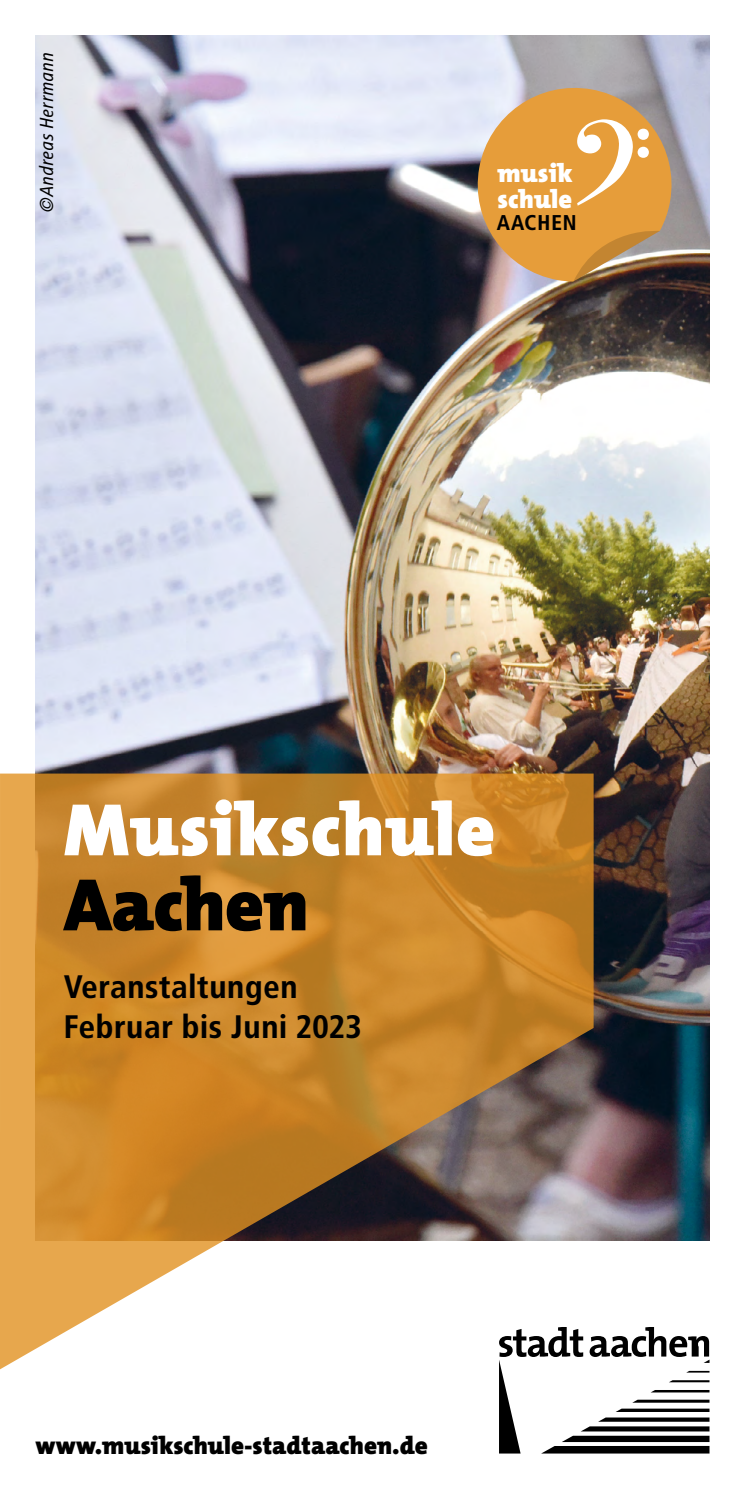
<style>
.page{position:relative;width:745px;height:1489px;background:#fff}
.page>*{position:absolute;margin:0;border:0;box-sizing:border-box;transform-origin:0 0}
.Titel_weiss{font:900 75px "The Mix";letter-spacing:.01em;color:#fff}
.Titel_schwarz{font:900 75px "The Mix";letter-spacing:-.01em;color:#000}
.Untertitel_schwarz{font:700 32.5px/40px "Transit";color:#000}
.t1{font:900 26px "The Mix";letter-spacing:.005em;color:#fff}
.t2{font:900 25px "The Mix";color:#000}
.t3{font:700 21.5px "Transit";letter-spacing:.02em;color:#000}
.Marginalien{font:italic 18.75px "Transit";color:#000}
</style>
<div class="page">
<img style="left:35px;top:35px;width:674px;height:1205px">
<svg style="left:499px;top:1327px;width:210px;height:126px"></svg>
<svg style="left:0;top:773px;width:593px;height:596px"></svg>
<svg style="left:469px;top:80px;width:210px;height:201px"></svg>
<p class="Marginalien" style="left:36px;top:213px;width:162px;rotate:-90deg">©Andreas Herrmann</p>
<p class="t1" style="left:497px;top:151px;width:76px">musik</p>
<p class="t1" style="left:497px;top:177px;width:76px">schule</p>
<p class="t3" style="left:496px;top:210px;width:82px">AACHEN</p>
<p class="Titel_weiss" style="left:64px;top:766px;width:433px">Musikschule</p>
<p class="Titel_schwarz" style="left:64px;top:841px;width:246px">Aachen</p>
<p class="Untertitel_schwarz" style="left:64px;top:967px;width:300px">Veranstaltungen<br>Februar bis Juni 2023</p>
<p class="t2" style="left:35px;top:1423px;width:393px">www.musikschule-stadtaachen.de</p>
</div>
